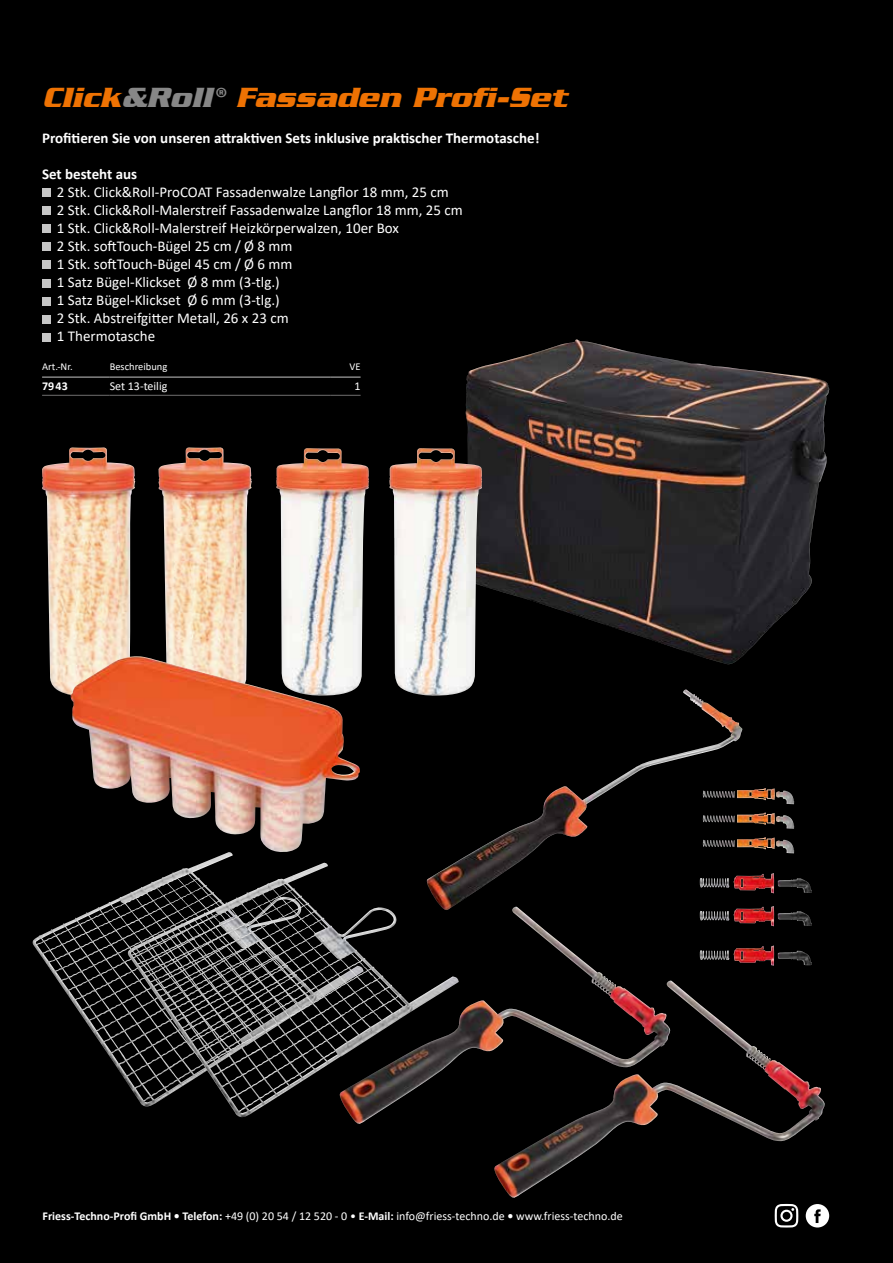
<style>
.page{position:relative;width:893px;height:1263px;background:#000}
.page>*{position:absolute;margin:0;border:0;box-sizing:border-box;transform-origin:0 0}
.t1{font:italic 700 30px "Serpentine Com";color:#ee7203}
.t2{font:15px/18px "Calibri";color:#fff}
.t3{font:700 15px "Calibri";color:#fff}
.t4{font:12px "Calibri";color:#fff}
.t5{font:700 12px "Calibri";color:#fff}
.t6{font:10.5px "Calibri";color:#fff}
.s1{color:#878787}
.s2{font-weight:700}
</style>
<div class="page">
<svg style="left:775px;top:1204px;width:23px;height:23px"></svg>
<svg style="left:806px;top:1204px;width:23px;height:23px"></svg>
<img style="left:454px;top:689px;width:288px;height:218px">
<img style="left:494px;top:981px;width:331px;height:217px">
<div style="left:42px;top:189px;width:9px;height:8px;background:#c6c6c6"></div>
<div style="left:42px;top:207px;width:9px;height:8px;background:#c6c6c6"></div>
<div style="left:42px;top:225px;width:9px;height:8px;background:#c6c6c6"></div>
<div style="left:42px;top:243px;width:9px;height:8px;background:#c6c6c6"></div>
<div style="left:42px;top:261px;width:9px;height:8px;background:#c6c6c6"></div>
<div style="left:42px;top:279px;width:9px;height:8px;background:#c6c6c6"></div>
<div style="left:42px;top:297px;width:9px;height:8px;background:#c6c6c6"></div>
<div style="left:42px;top:315px;width:9px;height:8px;background:#c6c6c6"></div>
<div style="left:42px;top:333px;width:9px;height:8px;background:#c6c6c6"></div>
<hr style="left:42px;top:377px;width:68px;height:1px;background:#c6c6c6">
<hr style="left:110px;top:377px;width:221px;height:1px;background:#c6c6c6">
<hr style="left:331px;top:377px;width:30px;height:1px;background:#c6c6c6">
<hr style="left:42px;top:395px;width:68px;height:1px;background:#706f6f">
<hr style="left:110px;top:395px;width:221px;height:1px;background:#706f6f">
<hr style="left:331px;top:395px;width:30px;height:1px;background:#706f6f">
<img style="left:42px;top:447px;width:93px;height:248px">
<img style="left:158px;top:447px;width:94px;height:209px">
<img style="left:465px;top:340px;width:354px;height:324px">
<img style="left:700px;top:873px;width:74px;height:20px">
<img style="left:700px;top:906px;width:74px;height:20px">
<img style="left:700px;top:945px;width:74px;height:21px">
<img style="left:703px;top:837px;width:72px;height:12px">
<img style="left:703px;top:813px;width:72px;height:12px">
<img style="left:703px;top:788px;width:72px;height:12px">
<img style="left:352px;top:907px;width:318px;height:218px">
<img style="left:32px;top:853px;width:293px;height:229px">
<img style="left:127px;top:863px;width:332px;height:255px">
<img style="left:70px;top:656px;width:290px;height:197px">
<img style="left:276px;top:448px;width:93px;height:248px">
<img style="left:389px;top:448px;width:93px;height:248px">
<h1 class="t1" style="left:42px;top:80px;width:526px">Click<span class="s1">&amp;Roll®</span> Fassaden Profi-Set</h1>
<p class="t3" style="left:42px;top:128px;width:499px">Profitieren Sie von unseren attraktiven Sets inklusive praktischer Thermotasche!</p>
<p class="t3" style="left:42px;top:164px;width:97px">Set besteht aus</p>
<p class="t2" style="left:57px;top:183px;width:407px">2 Stk. Click&amp;Roll-ProCOAT Fassadenwalze Langflor 18 mm, 25 cm<br>2 Stk. Click&amp;Roll-Malerstreif Fassadenwalze Langflor 18 mm, 25 cm 1 Stk. Click&amp;Roll-Malerstreif Heizkörperwalzen, 10er Box<br>2 Stk. softTouch-Bügel 25 cm / Ø 8 mm<br>1 Stk. softTouch-Bügel 45 cm / Ø 6 mm<br>1 Satz Bügel-Klickset Ø 8 mm (3-tlg.)<br>1 Satz Bügel-Klickset Ø 6 mm (3-tlg.)<br>2 Stk. Abstreifgitter Metall, 26 x 23 cm<br>1 Thermotasche</p>
<p class="t6" style="left:42px;top:359px;width:32px">Art.-Nr.</p>
<p class="t6" style="left:110px;top:359px;width:59px">Beschreibung</p>
<p class="t6" style="left:349px;top:359px;width:13px">VE</p>
<p class="t5" style="left:42px;top:378px;width:27px">7943</p>
<p class="t4" style="left:110px;top:378px;width:59px">Set 13-teilig</p>
<p class="t4" style="left:354px;top:378px;width:8px">1</p>
<p class="t4" style="left:43px;top:1207px;width:582px"><span class="s2">Friess-Techno-Profi GmbH • Telefon:</span> +49 (0) 20 54 / 12 520 - 0 • <span class="s2">E-Mail:</span> info@friess-techno.de <span class="s2">•</span> www.friess-techno.de</p>
</div>
